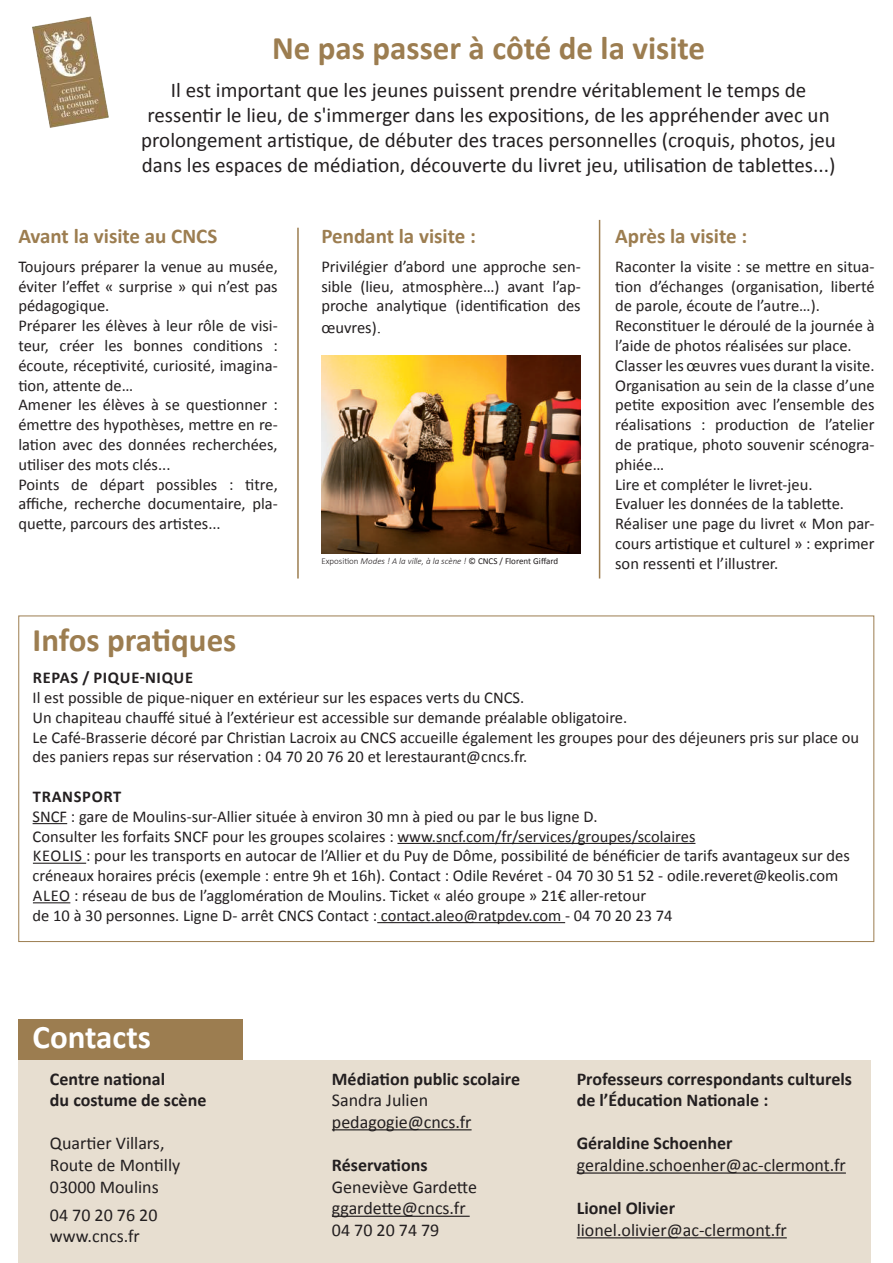
<style>
.page{position:relative;width:893px;height:1263px;background:#fff}
.page>*{position:absolute;margin:0;border:0;box-sizing:border-box;transform-origin:0 0}
.t1{font:700 33px "Calibri";color:#9c7d50}
.t2{font:700 33px "Calibri";color:#fff}
.t3{font:21px/25.2px "Calibri";color:#231f20;text-align:center}
.t4{font:700 21px "Calibri";color:#9c7d50}
.t5{font:18px/21.6px "Calibri";color:#231f20}
.t6{font:700 18px/21.6px "Calibri";color:#231f20}
.t7{font:16.5px/19.8px "Calibri";color:#231f20}
.t8{font:700 16.5px "Calibri";letter-spacing:.04em;color:#231f20}
.t9{font:italic 300 9px "Calibri";color:#231f20}
.s1{font-family:"Times New Roman";font-size:18px}
.s2{font-style:normal}
.s3{font-weight:400;font-style:normal}
</style>
<div class="page">
<div style="left:18px;top:1019px;width:225px;height:60px;background:#9c7d50"></div>
<div style="left:18px;top:1060px;width:853px;height:203px;background:#e7ded0"></div>
<img style="left:32px;top:16px;width:77px;height:112px">
<hr style="left:297px;top:228px;width:2px;height:350px;background:#9c7d50">
<hr style="left:599px;top:220px;width:1px;height:358px;background:#9c7d50">
<img style="left:321px;top:355px;width:260px;height:199px">
<hr style="left:33px;top:823px;width:34px;height:1px;background:#231f20">
<hr style="left:397px;top:843px;width:298px;height:1px;background:#231f20">
<hr style="left:33px;top:863px;width:53px;height:1px;background:#231f20">
<hr style="left:33px;top:902px;width:37px;height:1px;background:#231f20">
<hr style="left:377px;top:922px;width:188px;height:1px;background:#231f20">
<hr style="left:332px;top:1129px;width:140px;height:1px;background:#231f20">
<hr style="left:332px;top:1216px;width:138px;height:1px;background:#231f20">
<hr style="left:577px;top:1172px;width:269px;height:1px;background:#231f20">
<hr style="left:577px;top:1237px;width:210px;height:1px;background:#231f20">
<h1 class="t1" style="left:272px;top:27px;width:435px">Ne pas passer à côté de la visite</h1>
<p class="t3" style="left:141px;top:77px;width:696px">Il est important que les jeunes puissent prendre véritablement le temps de ressentir le lieu, de s'immerger dans les expositions, de les appréhender avec un prolongement artistique, de débuter des traces personnelles (croquis, photos, jeu dans les espaces de médiation, découverte du livret jeu, utilisation de tablettes...)</p>
<p class="t4" style="left:18px;top:223px;width:200px">Avant la visite au CNCS</p>
<p class="t7" style="left:18px;top:256px;width:261px">Toujours préparer la venue au musée, éviter l’effet « surprise » qui n’est pas pédagogique.<br>Préparer les élèves à leur rôle de visi&shy;teur, créer les bonnes conditions : écoute, réceptivité, curiosité, imagina&shy;tion, attente de…<br>Amener les élèves à se questionner : émettre des hypothèses, mettre en re&shy;lation avec des données recherchées, utiliser des mots clés...<br>Points de départ possibles : titre, affiche, recherche documentaire, pla&shy;quette, parcours des artistes...</p>
<p class="t4" style="left:321px;top:223px;width:156px">Pendant la visite :</p>
<p class="t7" style="left:321px;top:256px;width:261px;text-align:justify">Privilégier d’abord une approche sen&shy;sible (lieu, atmosphère…) avant l’ap&shy;proche analytique (identification des</p>
<p class="t7" style="left:321px;top:318px;width:61px">œuvres)<span class="s1">.</span></p>
<p class="t9" style="left:321px;top:555px;width:238px"><span class="s2">Exposition</span> Modes ! A la ville, à la scène ! <span class="s3">© CNCS / Florent Giffard</span></p>
<p class="t4" style="left:615px;top:223px;width:133px">Après la visite :</p>
<p class="t7" style="left:615px;top:256px;width:261px">Raconter la visite : se mettre en situa&shy;tion d’échanges (organisation, liberté de parole, écoute de l’autre…).<br>Reconstituer le déroulé de la journée à l’aide de photos réalisées sur place.<br>Classer les œuvres vues durant la visite.<br>Organisation au sein de la classe d’une petite exposition avec l’ensemble des réalisations : production de l’atelier de pratique, photo souvenir scénogra&shy;phiée…<br>Lire et compléter le livret-jeu.<br>Evaluer les données de la tablette.<br>Réaliser une page du livret « Mon par&shy;cours artistique et culturel » : exprimer son ressenti et l’illustrer.</p>
<h1 class="t1" style="left:33px;top:618px;width:205px">Infos pratiques</h1>
<p class="t8" style="left:33px;top:667px;width:162px">REPAS / PIQUE-NIQUE</p>
<p class="t7" style="left:33px;top:688px;width:828px">Il est possible de pique-niquer en extérieur sur les espaces verts du CNCS.<br>Un chapiteau chauffé situé à l’extérieur est accessible sur demande préalable obligatoire.<br>Le Café-Brasserie décoré par Christian Lacroix au CNCS accueille également les groupes pour des déjeuners pris sur place ou des paniers repas sur réservation : 04 70 20 76 20 et lerestaurant@cncs.fr.</p>
<p class="t8" style="left:33px;top:786px;width:90px">TRANSPORT</p>
<p class="t7" style="left:33px;top:806px;width:819px">SNCF : gare de Moulins-sur-Allier située à environ 30 mn à pied ou par le bus ligne D.<br>Consulter les forfaits SNCF pour les groupes scolaires : www.sncf.com/fr/services/groupes/scolaires<br>KEOLIS : pour les transports en autocar de l’Allier et du Puy de Dôme, possibilité de bénéficier de tarifs avantageux sur des créneaux horaires précis (exemple : entre 9h et 16h). Contact : Odile Revéret - 04 70 30 51 52 - odile.reveret@keolis.com ALEO : réseau de bus de l’agglomération de Moulins. Ticket « aléo groupe » 21€ aller-retour<br>de 10 à 30 personnes. Ligne D- arrêt CNCS Contact : contact.aleo@ratpdev.com - 04 70 20 23 74</p>
<h1 class="t2" style="left:33px;top:1016px;width:120px">Contacts</h1>
<p class="t6" style="left:50px;top:1068px;width:158px">Centre national<br>du costume de scène</p>
<p class="t5" style="left:50px;top:1133px;width:132px">Quartier Villars,<br>Route de Montilly<br>03000 Moulins</p>
<p class="t5" style="left:50px;top:1204px;width:109px">04 70 20 76 20 www.cncs.fr</p>
<p class="t6" style="left:332px;top:1068px;width:190px">Médiation public scolaire</p>
<p class="t5" style="left:332px;top:1089px;width:141px">Sandra Julien pedagogie@cncs.fr</p>
<p class="t6" style="left:332px;top:1154px;width:97px">Réservations</p>
<p class="t5" style="left:332px;top:1176px;width:147px">Geneviève Gardette ggardette@cncs.fr<br>04 70 20 74 79</p>
<p class="t6" style="left:577px;top:1068px;width:277px">Professeurs correspondants culturels de l’Éducation Nationale :</p>
<p class="t6" style="left:577px;top:1132px;width:157px">Géraldine Schoenher</p>
<p class="t5" style="left:577px;top:1154px;width:271px">geraldine.schoenher@ac-clermont.fr</p>
<p class="t6" style="left:577px;top:1197px;width:100px">Lionel Olivier</p>
<p class="t5" style="left:577px;top:1219px;width:212px">lionel.olivier@ac-clermont.fr</p>
</div>
